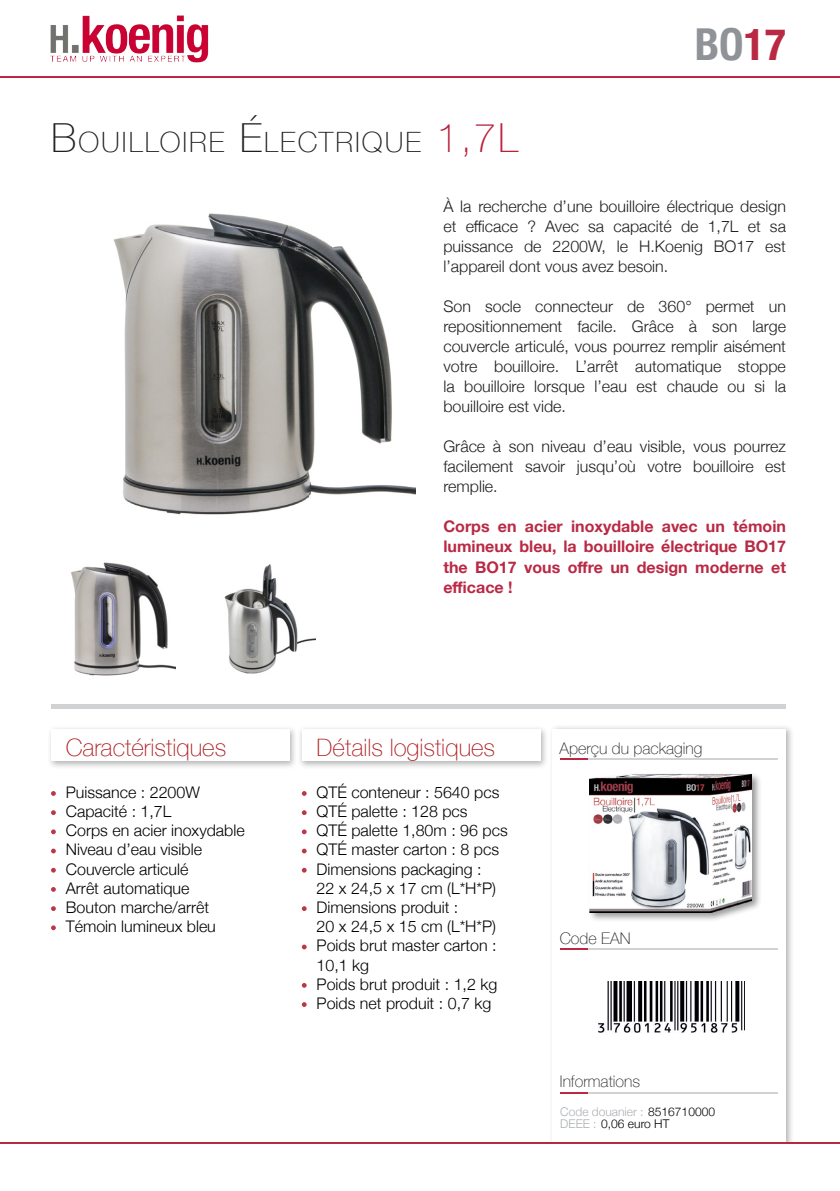
<style>
.page{position:relative;width:840px;height:1191px;background:#fff}
.page>*{position:absolute;margin:0;border:0;box-sizing:border-box;transform-origin:0 0}
.t1{font:700 condensed 44px "Helvetica Neue";color:#8f9398}
.t2{font:100 28px "Helvetica Neue";letter-spacing:.07em;color:#231f20}
.t3{font:100 24px "Helvetica Neue";color:#af1e22}
.t4{font:300 16px/20px "Helvetica Neue";color:#231f20;text-align:justify}
.t5{font:300 16px/19.2px "Helvetica Neue";color:#000}
.t6{font:700 16px/20px "Helvetica Neue";color:#b92944;text-align:justify}
.t7{font:100 16px "Helvetica Neue";color:#231f20}
.t8{font:300 12px "Helvetica Neue";color:#abafb3}
.t9{font:300 12px "Helvetica Neue";color:#000}
.s1{font-size:40px}
.s2{font-size:40px;color:#ba203b}
.s3{color:#b92944}
.s4{color:#000}
.s5{color:#abafb3}
</style>
<div class="page">
<div style="left:548px;top:724px;width:246px;height:427px;background:#231f20;opacity:.34"></div>
<div style="left:552px;top:729px;width:233px;height:415px;background:#fff"></div>
<div style="left:47px;top:725px;width:250px;height:44px;background:#231f20;opacity:.34"></div>
<div style="left:51px;top:729px;width:238px;height:32px;background:#fff"></div>
<div style="left:297px;top:725px;width:251px;height:44px;background:#231f20;opacity:.34"></div>
<div style="left:301px;top:729px;width:239px;height:32px;background:#fff"></div>
<hr style="left:560px;top:1091px;width:27px;height:2px;background:#b92944">
<hr style="left:587px;top:1091px;width:190px;height:2px;background:#d1d2d4">
<hr style="left:560px;top:948px;width:27px;height:2px;background:#b92944">
<hr style="left:587px;top:948px;width:190px;height:2px;background:#d1d2d4">
<svg style="left:560px;top:758px;width:27px;height:1px"></svg>
<hr style="left:587px;top:758px;width:190px;height:1px;background:#d1d2d4">
<hr style="left:0;top:1142px;width:839px;height:2px;background:#b72842">
<img style="left:548px;top:1144px;width:246px;height:7px">
<svg style="left:301px;top:791px;width:5px;height:5px"></svg>
<svg style="left:51px;top:791px;width:5px;height:5px"></svg>
<svg style="left:301px;top:868px;width:5px;height:4px"></svg>
<svg style="left:301px;top:944px;width:5px;height:5px"></svg>
<svg style="left:301px;top:1002px;width:5px;height:5px"></svg>
<svg style="left:301px;top:829px;width:5px;height:5px"></svg>
<svg style="left:301px;top:906px;width:5px;height:5px"></svg>
<svg style="left:51px;top:868px;width:5px;height:4px"></svg>
<svg style="left:51px;top:848px;width:5px;height:5px"></svg>
<svg style="left:51px;top:925px;width:5px;height:5px"></svg>
<svg style="left:301px;top:983px;width:5px;height:4px"></svg>
<svg style="left:301px;top:848px;width:5px;height:5px"></svg>
<svg style="left:301px;top:810px;width:5px;height:5px"></svg>
<svg style="left:51px;top:810px;width:5px;height:5px"></svg>
<svg style="left:51px;top:887px;width:5px;height:5px"></svg>
<svg style="left:51px;top:829px;width:5px;height:5px"></svg>
<svg style="left:51px;top:906px;width:5px;height:5px"></svg>
<hr style="left:51px;top:704px;width:734px;height:4px;background:#d1d2d4">
<hr style="left:0;top:76px;width:839px;height:2px;background:#b92944">
<img style="left:113px;top:213px;width:302px;height:302px">
<img style="left:598px;top:981px;width:145px;height:52px">
<img style="left:70px;top:562px;width:106px;height:114px">
<img style="left:224px;top:564px;width:91px;height:110px">
<div style="left:588px;top:772px;width:173px;height:150px;background:#231f20;opacity:.45"></div>
<img style="left:589px;top:774px;width:162px;height:138px">
<img style="left:50px;top:15px;width:159px;height:48px">
<p class="t2" style="left:51px;top:121px;width:466px"><span class="s1">B</span>OUILLOIRE <span class="s1">É</span>LECTRIQUE <span class="s2">1,7L</span></p>
<p class="t1" style="left:694px;top:7px;width:93px">BO<span class="s3">17</span></p>
<p class="t4" style="left:443px;top:195px;width:344px">À la recherche d’une bouilloire électrique design et efficace ? Avec sa capacité de 1,7L et sa puissance de 2200W, le H.Koenig BO17 est l’appareil dont vous avez besoin.</p>
<p class="t4" style="left:443px;top:295px;width:344px">Son socle connecteur de 360° permet un repositionnement facile. Grâce à son large couvercle articulé, vous pourrez remplir aisément votre bouilloire. L’arrêt automatique stoppe la bouilloire lorsque l’eau est chaude ou si la bouilloire est vide.</p>
<p class="t4" style="left:443px;top:435px;width:344px">Grâce à son niveau d’eau visible, vous pourrez facilement savoir jusqu’où votre bouilloire est remplie.</p>
<p class="t6" style="left:443px;top:517px;width:344px">Corps en acier inoxydable avec un témoin lumineux bleu, la bouilloire électrique BO17 the BO17 vous offre un design moderne et efficace !</p>
<p class="t3" style="left:66px;top:729px;width:162px">Caractéristiques</p>
<p class="t3" style="left:316px;top:729px;width:180px">Détails logistiques</p>
<p class="t5" style="left:66px;top:781px;width:135px">Puissance : 2200W</p>
<p class="t5" style="left:66px;top:800px;width:107px">Capacité : 1,7L</p>
<p class="t5" style="left:66px;top:819px;width:180px">Corps en acier inoxydable</p>
<p class="t5" style="left:66px;top:839px;width:138px">Niveau d’eau visible</p>
<p class="t5" style="left:66px;top:858px;width:124px">Couvercle articulé</p>
<p class="t5" style="left:66px;top:877px;width:125px">Arrêt automatique</p>
<p class="t5" style="left:66px;top:896px;width:145px">Bouton marche/arrêt</p>
<p class="t5" style="left:66px;top:915px;width:151px">Témoin lumineux bleu</p>
<p class="t5" style="left:316px;top:781px;width:184px">QTÉ conteneur : 5640 pcs<br>QTÉ palette : 128 pcs</p>
<p class="t5" style="left:316px;top:819px;width:192px">QTÉ palette 1,80m : 96 pcs</p>
<p class="t5" style="left:316px;top:839px;width:184px">QTÉ master carton : 8 pcs<br>Dimensions packaging :<br>22 x 24,5 x 17 cm (L*H*P)<br>Dimensions produit :<br>20 x 24,5 x 15 cm (L*H*P)<br>Poids brut master carton :<br>10,1 kg<br>Poids brut produit : 1,2 kg<br>Poids net produit : 0,7 kg</p>
<p class="t7" style="left:559px;top:736px;width:144px">Aperçu du packaging</p>
<p class="t7" style="left:559px;top:926px;width:72px">Code EAN</p>
<p class="t7" style="left:559px;top:1069px;width:82px">Informations</p>
<p class="t8" style="left:560px;top:1101px;width:156px">Code douanier : <span class="s4">8516710000</span></p>
<p class="t9" style="left:560px;top:1113px;width:110px"><span class="s5">DEEE :</span> 0,06 euro HT</p>
</div>
